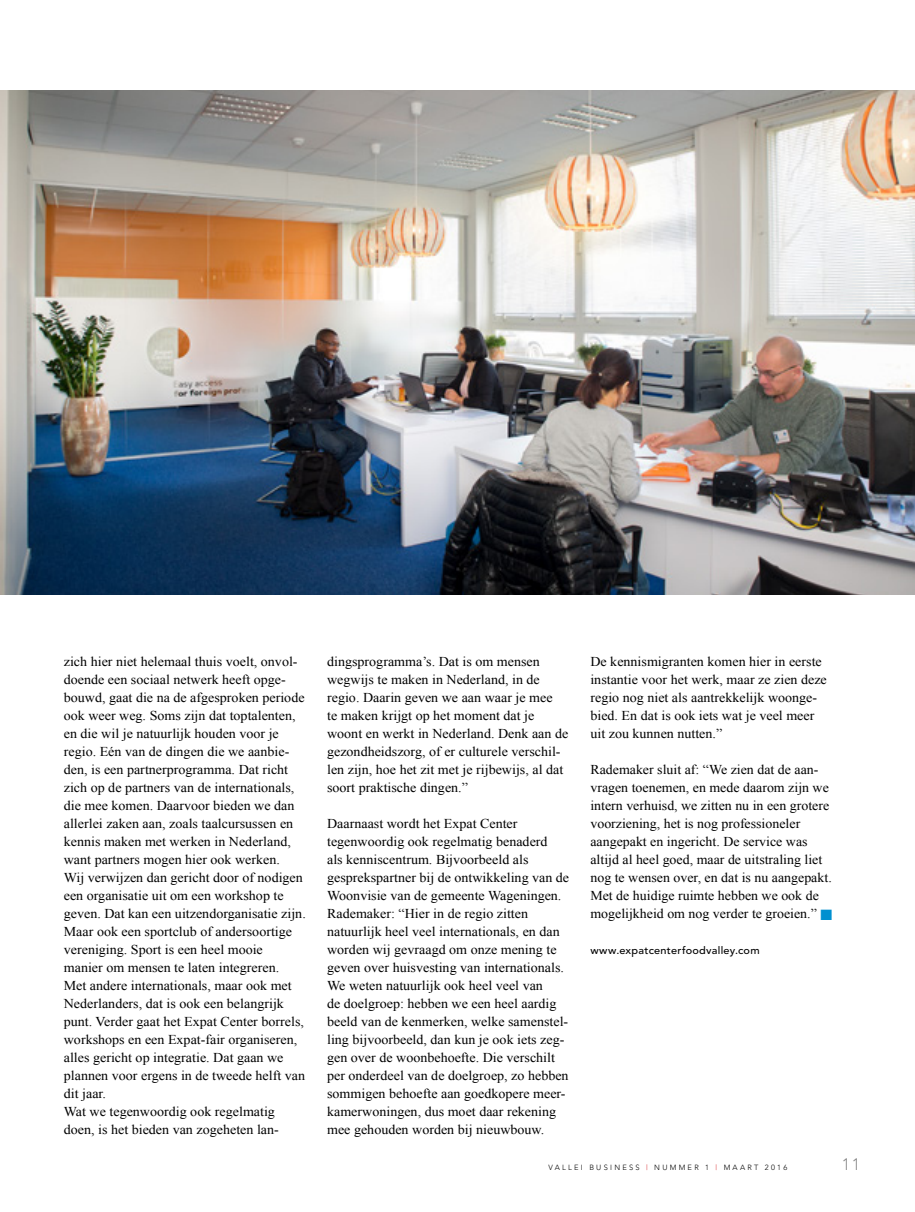
<style>
.page{position:relative;width:915px;height:1212px;background:#fff}
.page>*{position:absolute;margin:0;border:0;box-sizing:border-box;transform-origin:0 0}
.t1{font:300 16.5px "Avenir";color:#878787}
.t2{font:13.5px/18px "Times New Roman";color:#000;scale:1.04 1}
.t3{font:13.5px/18px "Times New Roman";color:#000}
.t4{font:500 10.5px "Avenir";letter-spacing:.025em;color:#000;scale:1.04 1}
.t5{font:300 7.5px "Avenir";letter-spacing:.3em;color:#000}
.s1{color:#0090d0}
.s2{color:#d40f14}
</style>
<div class="page">
<img style="left:0;top:90px;width:914px;height:504px">
<p class="t2" style="left:64px;top:652px;width:234px">zich hier niet helemaal thuis voelt, onvol&shy;doende een sociaal netwerk heeft opge&shy;bouwd, gaat die na de afgesproken periode ook weer weg. Soms zijn dat toptalenten, en die wil je natuurlijk houden voor je regio. Eén van de dingen die we aanbie&shy;den, is een partnerprogramma. Dat richt zich op de partners van de internationals, die mee komen. Daarvoor bieden we dan allerlei zaken aan, zoals taalcursussen en kennis maken met werken in Nederland, want partners mogen hier ook werken.<br>Wij verwijzen dan gericht door of nodigen een organisatie uit om een workshop te geven. Dat kan een uitzendorganisatie zijn.<br>Maar ook een sportclub of andersoortige vereniging. Sport is een heel mooie<br>manier om mensen te laten integreren.<br>Met andere internationals, maar ook met Nederlanders, dat is ook een belangrijk punt. Verder gaat het Expat Center borrels, workshops en een Expat-fair organiseren, alles gericht op integratie. Dat gaan we plannen voor ergens in de tweede helft van dit jaar.<br>Wat we tegenwoordig ook regelmatig doen, is het bieden van zogeheten lan-</p>
<p class="t2" style="left:327px;top:652px;width:233px">dingsprogramma’s. Dat is om mensen wegwijs te maken in Nederland, in de regio. Daarin geven we aan waar je mee<br>te maken krijgt op het moment dat je woont en werkt in Nederland. Denk aan de gezondheidszorg, of er culturele verschil&shy;len zijn, hoe het zit met je rijbewijs, al dat soort praktische dingen.”</p>
<p class="t2" style="left:327px;top:814px;width:234px">Daarnaast wordt het Expat Center tegenwoordig ook regelmatig benaderd<br>als kenniscentrum. Bijvoorbeeld als gesprekspartner bij de ontwikkeling van de Woonvisie van de gemeente Wageningen.<br>Rademaker: “Hier in de regio zitten natuurlijk heel veel internationals, en dan worden wij gevraagd om onze mening te geven over huisvesting van internationals.<br>We weten natuurlijk ook heel veel van<br>de doelgroep: hebben we een heel aardig beeld van de kenmerken, welke samenstel&shy;ling bijvoorbeeld, dan kun je ook iets zeg&shy;gen over de woonbehoefte. Die verschilt per onderdeel van de doelgroep, zo hebben sommigen behoefte aan goedkopere meer&shy;kamerwoningen, dus moet daar rekening mee gehouden worden bij nieuwbouw.</p>
<p class="t2" style="left:590px;top:652px;width:229px">De kennismigranten komen hier in eerste instantie voor het werk, maar ze zien deze regio nog niet als aantrekkelijk woonge&shy;bied. En dat is ook iets wat je veel meer uit zou kunnen nutten.”</p>
<p class="t3" style="left:590px;top:760px;width:243px">Rademaker sluit af: “We zien dat de aan&shy;vragen toenemen, en mede daarom zijn we intern verhuisd, we zitten nu in een grotere voorziening, het is nog professioneler aangepakt en ingericht. De service was altijd al heel goed, maar de uitstraling liet nog te wensen over, en dat is nu aangepakt.<br>Met de huidige ruimte hebben we ook de mogelijkheid om nog verder te groeien.” <span class="s1">■</span></p>
<p class="t4" style="left:590px;top:944px;width:164px">www.expatcenterfoodvalley.com</p>
<p class="t5" style="left:548px;top:1163px;width:240px">VALLEI BUSINESS <span class="s2">|</span> NUMMER 1 <span class="s2">|</span> MAART 2016</p>
<p class="t1" style="left:841px;top:1155px;width:20px">11</p>
</div>
